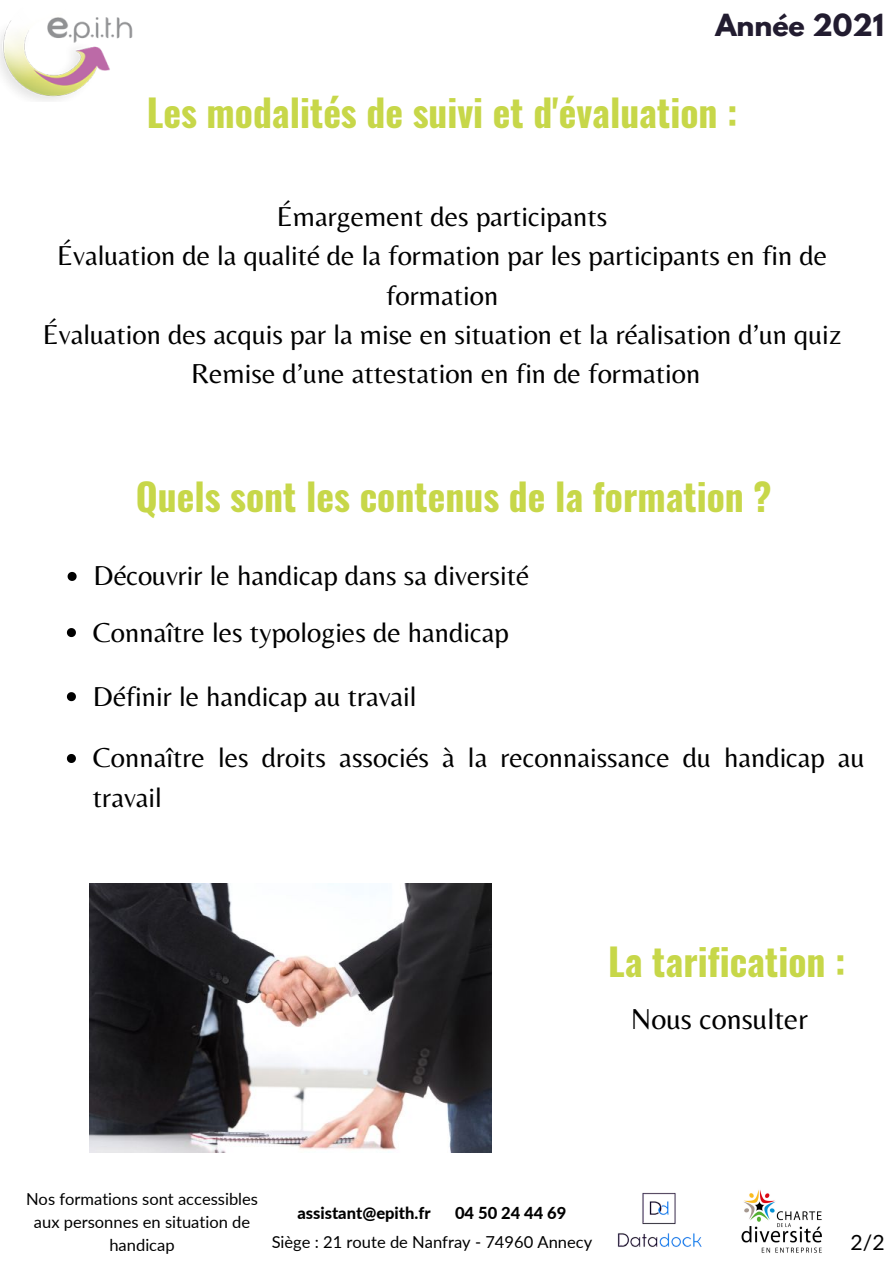
<style>
.page{position:relative;width:894px;height:1264px;background:#fff}
.page>*{position:absolute;margin:0;border:0;box-sizing:border-box;transform-origin:0 0}
.t1{font:700 37.5px "Oswald";color:#c7d749}
.t2{font:30px "Belleza";color:#000}
.t3{font:28.5px/39.5px "Belleza";color:#000}
.t4{font:700 27px "League Spartan";color:#221c30}
.t5{font:21.15px "Lato";color:#000}
.t6{font:16.5px/23.1px "Lato";color:#000;text-align:center}
.t7{font:800 16.5px "Lato";color:#000}
</style>
<div class="page">
<img style="left:89px;top:884px;width:402px;height:267px">
<svg style="left:67px;top:692px;width:9px;height:9px"></svg>
<svg style="left:67px;top:754px;width:9px;height:9px"></svg>
<svg style="left:68px;top:572px;width:9px;height:9px"></svg>
<svg style="left:67px;top:628px;width:9px;height:9px"></svg>
<img style="left:617px;top:1192px;width:85px;height:55px">
<img style="left:741px;top:1190px;width:81px;height:63px">
<img style="left:0;top:17px;width:133px;height:84px">
<p class="t4" style="left:715px;top:12px;width:170px">Année 2021</p>
<p class="t1" style="left:147px;top:84px;width:592px">Les modalités de suivi et d'évaluation :</p>
<p class="t3" style="left:277px;top:196px;width:332px">Émargement des participants</p>
<p class="t3" style="left:57px;top:235px;width:771px;text-align:center">Évaluation de la qualité de la formation par les participants en fin de formation</p>
<p class="t3" style="left:43px;top:314px;width:800px">Évaluation des acquis par la mise en situation et la réalisation d’un quiz</p>
<p class="t3" style="left:191px;top:353px;width:511px">Remise d’une attestation en fin de formation</p>
<p class="t1" style="left:136px;top:467px;width:637px">Quels sont les contenus de la formation ?</p>
<p class="t3" style="left:94px;top:555px;width:436px">Découvrir le handicap dans sa diversité</p>
<p class="t3" style="left:93px;top:612px;width:417px">Connaître les typologies de handicap</p>
<p class="t3" style="left:93px;top:676px;width:325px">Définir le handicap au travail</p>
<p class="t3" style="left:93px;top:737px;width:772px">Connaître les droits associés à la reconnaissance du handicap au travail</p>
<p class="t1" style="left:608px;top:932px;width:239px">La tarification :</p>
<p class="t2" style="left:630px;top:1000px;width:178px">Nous consulter</p>
<p class="t6" style="left:26px;top:1186px;width:233px">Nos formations sont accessibles aux personnes en situation de handicap</p>
<p class="t7" style="left:297px;top:1202px;width:135px">assistant@epith.fr</p>
<p class="t7" style="left:455px;top:1202px;width:113px">04 50 24 44 69</p>
<p class="t6" style="left:271px;top:1229px;width:322px">Siège : 21 route de Nanfray - 74960 Annecy</p>
<p class="t5" style="left:850px;top:1228px;width:36px">2/2</p>
</div>
